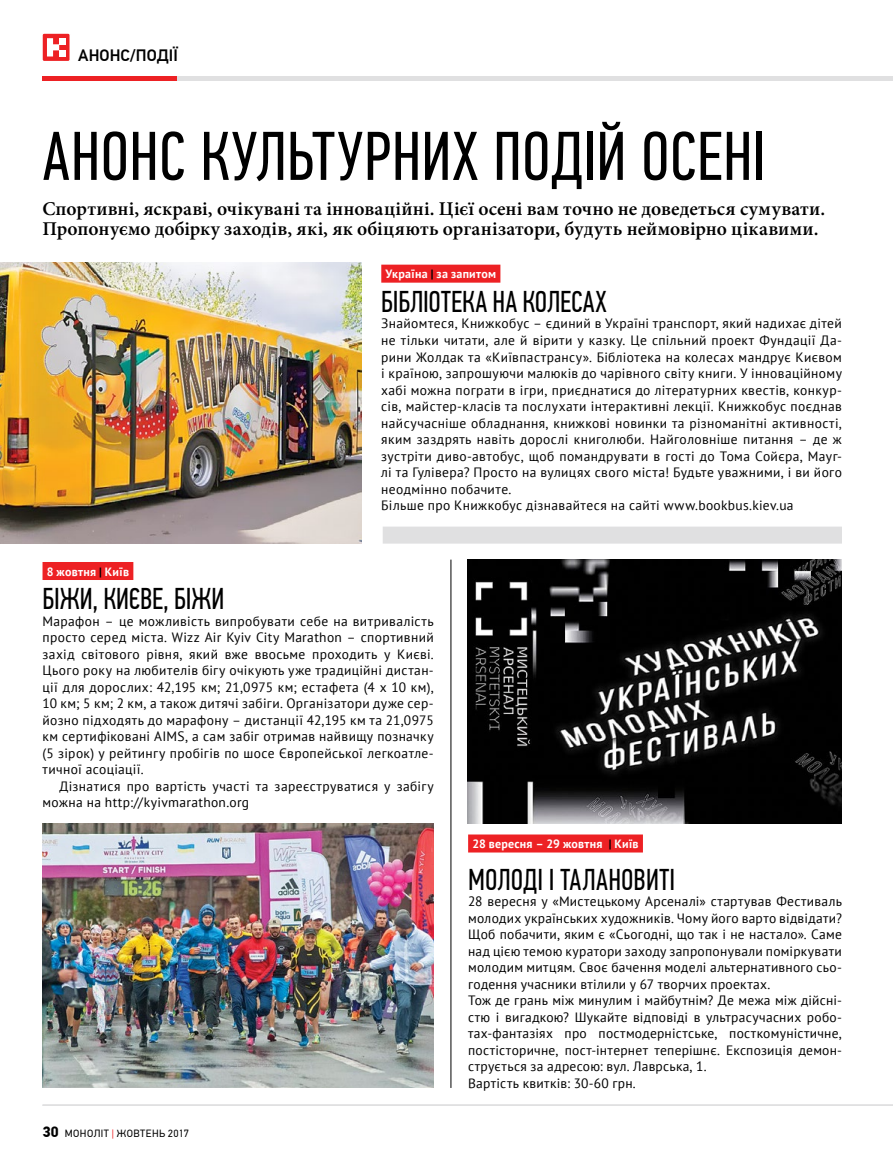
<style>
.page{position:relative;width:893px;height:1170px;background:#fff}
.page>*{position:absolute;margin:0;border:0;box-sizing:border-box;transform-origin:0 0}
.Headline_46{font:69px "PF Din Text Comp Pro";letter-spacing:.005em;color:#000}
.Headline_24{font:30px "PF Din Text Comp Pro";color:#000}
.lid{font:600 19.5px/19.5px "Minion Pro";letter-spacing:.01em;color:#000}
.t1{font:500 16.5px "PF Din Text Pro";color:#000}
.Text_Grotesque{font:13.5px/16.5px "PT Sans";letter-spacing:.025em;color:#000;text-align:justify}
.Text_Grotesque-2{font:700 12px "PT Sans";letter-spacing:.02em;color:#fff}
.t2{font:10.5px "PF Din Text Pro";letter-spacing:.04em;color:#000}
.s1{color:#000}
.s2{font-weight:700;font-size:15px}
.s3{color:#ed2124}
</style>
<div class="page">
<div style="left:383px;top:526px;width:459px;height:17px;background:#e0e0e1"></div>
<img style="left:0;top:262px;width:361px;height:281px">
<div style="left:43px;top:562px;width:90px;height:18px;background:#ed2124"></div>
<img style="left:43px;top:823px;width:391px;height:264px">
<hr style="left:451px;top:559px;width:1px;height:528px;background:#000">
<img style="left:468px;top:559px;width:374px;height:264px">
<div style="left:381px;top:264px;width:119px;height:18px;background:#ed2124"></div>
<div style="left:468px;top:834px;width:175px;height:18px;background:#ed2124"></div>
<div style="left:42px;top:33px;width:28px;height:29px;background:#ed2124;border-radius:2px"></div>
<div style="left:41px;top:32px;width:30px;height:30px;border:2px solid #fff;border-radius:2px"></div>
<svg style="left:47px;top:38px;width:18px;height:18px"></svg>
<hr style="left:43px;top:1104px;width:850px;height:1px;background:#e0e0e1">
<hr style="left:126px;top:77px;width:767px;height:4px;background:#e0e0e1">
<hr style="left:43px;top:77px;width:134px;height:4px;background:#ed2124">
<p class="t1" style="left:78px;top:45px;width:101px">АНОНС/ПОДІЇ</p>
<p class="Headline_46" style="left:43px;top:117px;width:725px">АНОНС КУЛЬТУРНИХ ПОДІЙ ОСЕНІ</p>
<p class="lid" style="left:43px;top:199px;width:784px">Спортивні, яскраві, очікувані та інноваційні. Цієї осені вам точно не доведеться сумувати.<br>Пропонуємо добірку заходів, які, як обіцяють організатори, будуть неймовірно цікавими.</p>
<p class="Text_Grotesque-2" style="left:386px;top:266px;width:112px">Україна <span class="s1">|</span> за запитом</p>
<p class="Text_Grotesque-2" style="left:47px;top:563px;width:84px">8 жовтня <span class="s1">|</span> Київ</p>
<p class="Headline_24" style="left:381px;top:284px;width:227px">БІБЛІОТЕКА НА КОЛЕСАХ</p>
<p class="Text_Grotesque" style="left:381px;top:315px;width:462px">Знайомтеся, Книжкобус – єдиний в Україні транспорт, який надихає дітей не тільки читати, але й вірити у казку. Це спільний проект Фундації Да&shy;рини Жолдак та «Київпастрансу». Бібліотека на колесах мандрує Києвом і країною, запрошуючи малюків до чарівного світу книги. У інноваційному хабі можна пограти в ігри, приєднатися до літературних квестів, конкур&shy;сів, майстер-класів та послухати інтерактивні лекції. Книжкобус поєднав найсучасніше обладнання, книжкові новинки та різноманітні активності, яким заздрять навіть дорослі книголюби. Найголовніше питання – де ж зустріти диво-автобус, щоб помандрувати в гості до Тома Сойєра, Мауг&shy;лі та Гулівера? Просто на вулицях свого міста! Будьте уважними, і ви його неодмінно побачите.</p>
<p class="Text_Grotesque" style="left:381px;top:496px;width:414px">Більше про Книжкобус дізнавайтеся на сайті www.bookbus.kiev.ua</p>
<p class="Headline_24" style="left:43px;top:581px;width:183px">БІЖИ, КИЄВЕ, БІЖИ</p>
<p class="Text_Grotesque" style="left:43px;top:612px;width:393px">Марафон – це можливість випробувати себе на витривалість просто серед міста. Wizz Air Kyiv City Marathon – спортивний захід світового рівня, який вже ввосьме проходить у Києві.<br>Цього року на любителів бігу очікують уже традиційні дистан&shy;ції для дорослих: 42,195 км; 21,0975 км; естафета (4 х 10 км), 10 км; 5 км; 2 км, а також дитячі забіги. Організатори дуже сер&shy;йозно підходять до марафону – дистанції 42,195 км та 21,0975 км сертифіковані AIMS, а сам забіг отримав найвищу позначку (5 зірок) у рейтингу пробігів по шосе Європейської легкоатле&shy;тичної асоціації.</p>
<p class="Text_Grotesque" style="left:43px;top:777px;width:393px;text-indent:17px">Дізнатися про вартість участі та зареєструватися у забігу можна на http://kyivmarathon.org</p>
<p class="t2" style="left:43px;top:1127px;width:148px"><span class="s2">30</span> МОНОЛІТ <span class="s3">|</span> ЖОВТЕНЬ 2017</p>
<p class="Text_Grotesque-2" style="left:472px;top:835px;width:168px">28 вересня – 29 жовтня <span class="s1">|</span> Київ</p>
<p class="Headline_24" style="left:468px;top:862px;width:209px">МОЛОДІ І ТАЛАНОВИТІ</p>
<p class="Text_Grotesque" style="left:468px;top:892px;width:375px">28 вересня у «Мистецькому Арсеналі» стартував Фестиваль молодих українських художників. Чому його варто відвідати?<br>Щоб побачити, яким є «Сьогодні, що так і не настало». Саме над цією темою куратори заходу запропонували поміркувати молодим митцям. Своє бачення моделі альтернативного сьо&shy;годення учасники втілили у 67 творчих проектах.</p>
<p class="Text_Grotesque" style="left:468px;top:991px;width:375px">Тож де грань між минулим і майбутнім? Де межа між дійсні&shy;стю і вигадкою? Шукайте відповіді в ультрасучасних робо&shy;тах-фантазіях про постмодерністське, посткомуністичне, постісторичне, пост-інтернет теперішнє. Експозиція демон&shy;струється за адресою: вул. Лаврська, 1.</p>
<p class="Text_Grotesque" style="left:468px;top:1074px;width:169px">Вартість квитків: 30-60 грн.</p>
</div>
